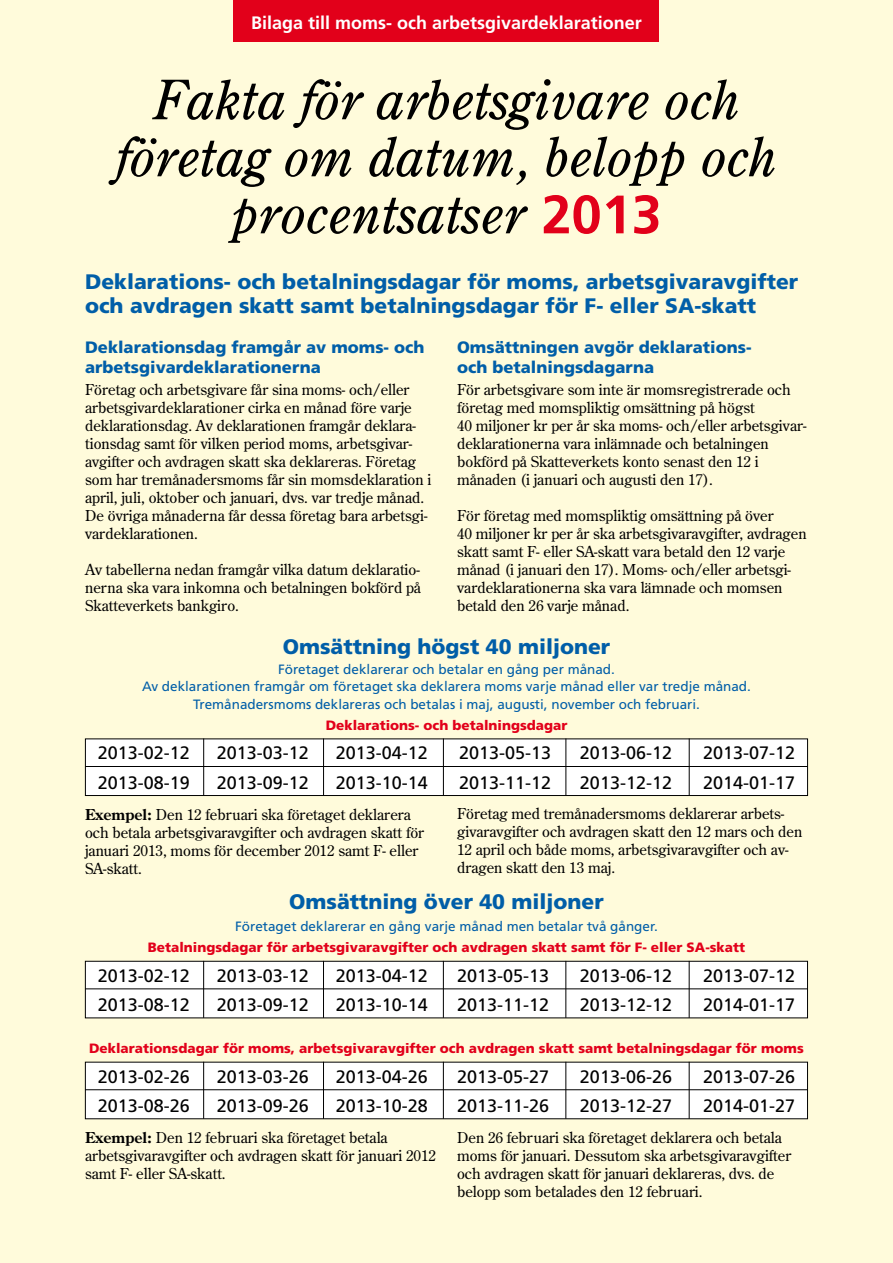
<style>
.page{position:relative;width:893px;height:1263px;background:#fffbdb}
.page>*{position:absolute;margin:0;border:0;box-sizing:border-box;transform-origin:0 0}
.t1{font:italic 54px/57px "Century Old Style";color:#000;text-align:center}
.t2{font:900 21px/24px "Frutiger";color:#005ea8}
.t3{font:18px "Frutiger";color:#000}
.t4{font:700 18px "Frutiger";color:#fff}
.t5{font:900 16.5px/19.8px "Frutiger";color:#005ea8}
.t6{font:15px/18px "Century Old Style";color:#000}
.t7{font:13.5px/16.5px "Frutiger";color:#005ea8;text-align:center}
.t8{font:900 13.5px "Frutiger";color:#e2001a}
.s1{font-family:"Frutiger";font-weight:700;font-style:normal;color:#e2001a}
.s2{font-weight:700}
</style>
<div class="page">
<div style="left:234px;top:0;width:425px;height:42px;background:#e2001a"></div>
<div style="left:85px;top:1062px;width:722px;height:57px;background:#fff"></div>
<div style="left:85px;top:961px;width:722px;height:57px;background:#fff"></div>
<div style="left:85px;top:961px;width:723px;height:57px;border:1px solid #000"></div>
<div style="left:85px;top:739px;width:722px;height:56px;background:#fff"></div>
<div style="left:85px;top:738px;width:723px;height:58px;border:1px solid #000"></div>
<hr style="left:85px;top:766px;width:723px;height:1px;background:#000">
<hr style="left:203px;top:738px;width:1px;height:57px;background:#000">
<hr style="left:323px;top:738px;width:1px;height:57px;background:#000">
<hr style="left:443px;top:738px;width:1px;height:57px;background:#000">
<hr style="left:565px;top:738px;width:1px;height:57px;background:#000">
<hr style="left:689px;top:738px;width:1px;height:57px;background:#000">
<hr style="left:85px;top:988px;width:723px;height:1px;background:#000">
<hr style="left:203px;top:961px;width:1px;height:57px;background:#000">
<hr style="left:323px;top:961px;width:1px;height:57px;background:#000">
<hr style="left:443px;top:961px;width:1px;height:57px;background:#000">
<hr style="left:565px;top:961px;width:1px;height:57px;background:#000">
<hr style="left:689px;top:961px;width:1px;height:57px;background:#000">
<hr style="left:85px;top:1089px;width:723px;height:1px;background:#000">
<hr style="left:203px;top:1062px;width:1px;height:57px;background:#000">
<hr style="left:323px;top:1062px;width:1px;height:57px;background:#000">
<hr style="left:443px;top:1062px;width:1px;height:57px;background:#000">
<hr style="left:565px;top:1062px;width:1px;height:57px;background:#000">
<hr style="left:689px;top:1062px;width:1px;height:57px;background:#000">
<p class="t4" style="left:251px;top:12px;width:392px">Bilaga till moms- och arbetsgivardeklarationer</p>
<h1 class="t1" style="left:116px;top:70px;width:662px">Fakta för arbetsgivare och företag om datum, belopp och procentsatser <span class="s1">2013</span></h1>
<h2 class="t2" style="left:85px;top:269px;width:715px">Deklarations- och betalningsdagar för moms, arbetsgivaravgifter och avdragen skatt samt betalningsdagar för F- eller SA-skatt</h2>
<p class="t5" style="left:85px;top:337px;width:341px">Deklarationsdag framgår av moms- och arbetsgivardeklarationerna</p>
<p class="t6" style="left:85px;top:380px;width:348px">Företag och arbetsgivare får sina moms- och/eller arbetsgivardeklarationer cirka en månad före varje deklarationsdag. Av deklarationen framgår deklara&shy;tionsdag samt för vilken period moms, arbetsgivar&shy;avgifter och avdragen skatt ska deklareras. Företag som har tremånadersmoms får sin momsdeklaration i april, juli, oktober och januari, dvs. var tredje månad.<br>De övriga månaderna får dessa företag bara arbetsgi&shy;vardeklarationen.</p>
<p class="t6" style="left:85px;top:560px;width:337px;text-align:justify">Av tabellerna nedan framgår vilka datum deklaratio&shy;nerna ska vara inkomna och betalningen bokförd på Skatteverkets bankgiro.</p>
<p class="t5" style="left:457px;top:337px;width:296px">Omsättningen avgör deklarations&shy;och betalningsdagarna</p>
<p class="t6" style="left:457px;top:380px;width:351px">För arbetsgivare som inte är momsregistrerade och företag med momspliktig omsättning på högst<br>40 miljoner kr per år ska moms- och/eller arbetsgivar&shy;deklarationerna vara inlämnade och betalningen bokförd på Skatteverkets konto senast den 12 i månaden (i januari och augusti den 17).</p>
<p class="t6" style="left:457px;top:506px;width:351px">För företag med momspliktig omsättning på över<br>40 miljoner kr per år ska arbetsgivaravgifter, avdragen skatt samt F- eller SA-skatt vara betald den 12 varje månad (i januari den 17). Moms- och/eller arbetsgi&shy;vardeklarationerna ska vara lämnade och momsen betald den 26 varje månad.</p>
<h2 class="t2" style="left:283px;top:634px;width:329px">Omsättning högst 40 miljoner</h2>
<p class="t7" style="left:142px;top:661px;width:610px">Företaget deklarerar och betalar en gång per månad.<br>Av deklarationen framgår om företaget ska deklarera moms varje månad eller var tredje månad.</p>
<p class="t7" style="left:193px;top:696px;width:508px">Tremånadersmoms deklareras och betalas i maj, augusti, november och februari.</p>
<p class="t8" style="left:326px;top:717px;width:243px">Deklarations- och betalningsdagar</p>
<p class="t3" style="left:98px;top:742px;width:94px">2013-02-12</p>
<p class="t3" style="left:217px;top:742px;width:94px">2013-03-12</p>
<p class="t3" style="left:336px;top:742px;width:94px">2013-04-12</p>
<p class="t3" style="left:459px;top:742px;width:94px">2013-05-13</p>
<p class="t3" style="left:580px;top:742px;width:94px">2013-06-12</p>
<p class="t3" style="left:703px;top:742px;width:94px">2013-07-12</p>
<p class="t3" style="left:98px;top:772px;width:94px">2013-08-19</p>
<p class="t3" style="left:217px;top:772px;width:94px">2013-09-12</p>
<p class="t3" style="left:336px;top:772px;width:94px">2013-10-14</p>
<p class="t3" style="left:459px;top:772px;width:94px">2013-11-12</p>
<p class="t3" style="left:580px;top:772px;width:94px">2013-12-12</p>
<p class="t3" style="left:703px;top:772px;width:94px">2014-01-17</p>
<p class="t6" style="left:85px;top:805px;width:341px"><span class="s2">Exempel:</span> Den 12 februari ska företaget deklarera och betala arbetsgivaravgifter och avdragen skatt för januari 2013, moms för december 2012 samt F- eller SA-skatt.</p>
<p class="t6" style="left:457px;top:804px;width:347px">Företag med tremånadersmoms deklarerar arbets&shy;givaravgifter och avdragen skatt den 12 mars och den 12 april och både moms, arbetsgivaravgifter och av&shy;dragen skatt den 13 maj.</p>
<h2 class="t2" style="left:289px;top:889px;width:316px">Omsättning över 40 miljoner</h2>
<p class="t7" style="left:235px;top:918px;width:424px">Företaget deklarerar en gång varje månad men betalar två gånger.</p>
<p class="t8" style="left:148px;top:939px;width:599px">Betalningsdagar för arbetsgivaravgifter och avdragen skatt samt för F- eller SA-skatt</p>
<p class="t3" style="left:98px;top:965px;width:94px">2013-02-12</p>
<p class="t3" style="left:217px;top:965px;width:94px">2013-03-12</p>
<p class="t3" style="left:336px;top:965px;width:94px">2013-04-12</p>
<p class="t3" style="left:457px;top:965px;width:94px">2013-05-13</p>
<p class="t3" style="left:580px;top:965px;width:94px">2013-06-12</p>
<p class="t3" style="left:703px;top:965px;width:94px">2013-07-12</p>
<p class="t3" style="left:98px;top:994px;width:94px">2013-08-12</p>
<p class="t3" style="left:217px;top:994px;width:94px">2013-09-12</p>
<p class="t3" style="left:336px;top:994px;width:94px">2013-10-14</p>
<p class="t3" style="left:457px;top:994px;width:94px">2013-11-12</p>
<p class="t3" style="left:580px;top:994px;width:94px">2013-12-12</p>
<p class="t3" style="left:703px;top:994px;width:94px">2014-01-17</p>
<p class="t8" style="left:89px;top:1040px;width:716px">Deklarationsdagar för moms, arbetsgivaravgifter och avdragen skatt samt betalningsdagar för moms</p>
<p class="t3" style="left:98px;top:1066px;width:94px">2013-02-26</p>
<p class="t3" style="left:217px;top:1066px;width:94px">2013-03-26</p>
<p class="t3" style="left:336px;top:1066px;width:94px">2013-04-26</p>
<p class="t3" style="left:457px;top:1066px;width:94px">2013-05-27</p>
<p class="t3" style="left:580px;top:1066px;width:94px">2013-06-26</p>
<p class="t3" style="left:703px;top:1066px;width:94px">2013-07-26</p>
<p class="t3" style="left:98px;top:1095px;width:94px">2013-08-26</p>
<p class="t3" style="left:217px;top:1095px;width:94px">2013-09-26</p>
<p class="t3" style="left:336px;top:1095px;width:94px">2013-10-28</p>
<p class="t3" style="left:457px;top:1095px;width:94px">2013-11-26</p>
<p class="t3" style="left:580px;top:1095px;width:94px">2013-12-27</p>
<p class="t3" style="left:703px;top:1095px;width:94px">2014-01-27</p>
<p class="t6" style="left:85px;top:1128px;width:353px"><span class="s2">Exempel:</span> Den 12 februari ska företaget betala arbetsgivaravgifter och avdragen skatt för januari 2012 samt F- eller SA-skatt.</p>
<p class="t6" style="left:457px;top:1128px;width:336px">Den 26 februari ska företaget deklarera och betala moms för januari. Dessutom ska arbetsgivaravgifter och avdragen skatt för januari deklareras, dvs. de belopp som betalades den 12 februari.</p>
</div>
